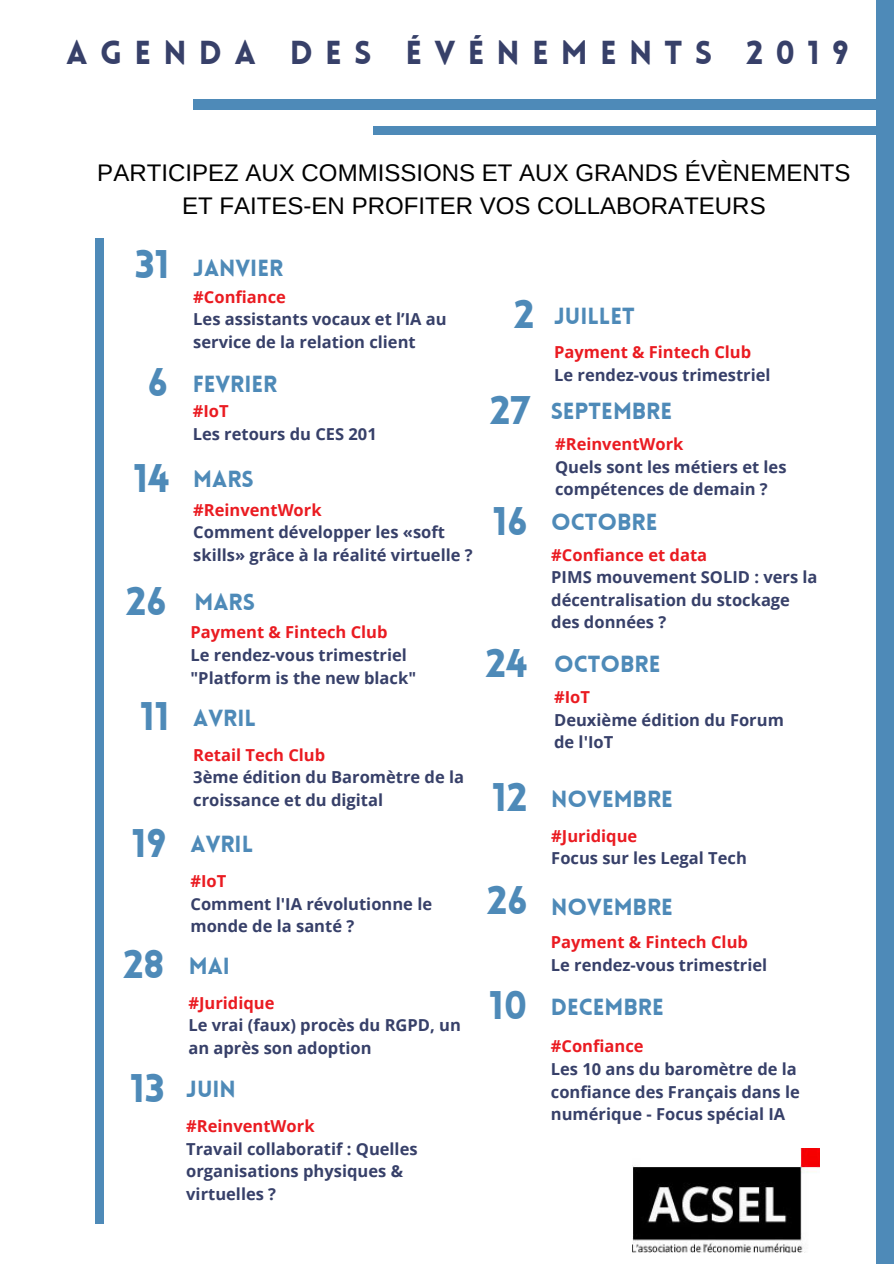
<style>
.page{position:relative;width:894px;height:1264px;background:#fff}
.page>*{position:absolute;margin:0;border:0;box-sizing:border-box;transform-origin:0 0}
.t1{font:900 39.75px "Lovelo";color:#4e8ab8}
.t2{font:900 33px "Lovelo";letter-spacing:.37em;color:#374069}
.t3{font:24px/32.7px "Arimo";color:#000;text-align:center}
.t4{font:900 23.25px "Lovelo";color:#4e8ab8}
.t5{font:700 16.5px/22.5px "Open Sans";color:#374069}
.t6{font:700 16.5px "Open Sans";color:#ea1b21}
.s1{font-size:39.75px}
</style>
<div class="page">
<div style="left:875px;top:0;width:18px;height:1263px;background:#4e8ab8"></div>
<div style="left:193px;top:99px;width:687px;height:11px;background:#4e8ab8"></div>
<div style="left:373px;top:127px;width:518px;height:8px;background:#4e8ab8"></div>
<img style="left:632px;top:1148px;width:187px;height:104px">
<div style="left:95px;top:238px;width:8px;height:985px;background:#4e8ab8"></div>
<h2 class="t2" style="left:66px;top:40px;width:784px">AGENDA DES ÉVÉNEMENTS 2019</h2>
<h3 class="t3" style="left:97px;top:156px;width:754px">PARTICIPEZ AUX COMMISSIONS ET AUX GRANDS ÉVÈNEMENTS<br>ET FAITES-EN PROFITER VOS COLLABORATEURS</h3>
<h3 class="t4" style="left:135px;top:258px;width:150px"><span class="s1">31</span> JANVIER</h3>
<p class="t6" style="left:193px;top:285px;width:94px">#Confiance</p>
<p class="t5" style="left:193px;top:307px;width:255px">Les assistants vocaux et l’IA au service de la relation client</p>
<h3 class="t4" style="left:148px;top:374px;width:131px"><span class="s1">6</span> FEVRIER</h3>
<p class="t6" style="left:193px;top:399px;width:37px">#IoT</p>
<p class="t5" style="left:193px;top:422px;width:185px">Les retours du CES 201</p>
<h3 class="t4" style="left:133px;top:470px;width:122px"><span class="s1">14</span> MARS</h3>
<p class="t6" style="left:193px;top:498px;width:130px">#ReinventWork</p>
<p class="t5" style="left:193px;top:520px;width:281px">Comment développer les «soft skills» grâce à la réalité virtuelle ?</p>
<h3 class="t4" style="left:126px;top:592px;width:130px"><span class="s1">26</span> MARS</h3>
<p class="t6" style="left:190px;top:621px;width:198px">Payment &amp; Fintech Club</p>
<p class="t5" style="left:190px;top:643px;width:227px">Le rendez-vous trimestriel "Platform is the new black"</p>
<h3 class="t4" style="left:140px;top:708px;width:117px"><span class="s1">11</span> AVRIL</h3>
<p class="t6" style="left:193px;top:743px;width:133px">Retail Tech Club</p>
<p class="t5" style="left:193px;top:765px;width:272px">3ème édition du Baromètre de la croissance et du digital</p>
<h3 class="t4" style="left:132px;top:834px;width:123px"><span class="s1">19</span> AVRIL</h3>
<p class="t6" style="left:190px;top:869px;width:37px">#IoT</p>
<p class="t5" style="left:190px;top:892px;width:243px">Comment l'IA révolutionne le monde de la santé ?</p>
<h3 class="t4" style="left:123px;top:956px;width:108px"><span class="s1">28</span> MAI</h3>
<p class="t6" style="left:188px;top:991px;width:88px">#Juridique</p>
<p class="t5" style="left:188px;top:1013px;width:274px">Le vrai (faux) procès du RGPD, un an après son adoption</p>
<h3 class="t4" style="left:130px;top:1079px;width:107px"><span class="s1">13</span> JUIN</h3>
<p class="t6" style="left:186px;top:1114px;width:130px">#ReinventWork</p>
<p class="t5" style="left:186px;top:1136px;width:233px">Travail collaboratif : Quelles organisations physiques &amp; virtuelles ?</p>
<h3 class="t4" style="left:513px;top:306px;width:122px"><span class="s1">2</span> JUILLET</h3>
<h1 class="t1" style="left:489px;top:394px;width:42px">27</h1>
<p class="t6" style="left:554px;top:340px;width:198px">Payment &amp; Fintech Club</p>
<p class="t5" style="left:554px;top:363px;width:218px">Le rendez-vous trimestriel</p>
<h3 class="t4" style="left:550px;top:401px;width:123px">SEPTEMBRE</h3>
<p class="t6" style="left:555px;top:432px;width:130px">#ReinventWork</p>
<p class="t5" style="left:555px;top:455px;width:233px">Quels sont les métiers et les compétences de demain ?</p>
<h3 class="t4" style="left:492px;top:513px;width:166px"><span class="s1">16</span> OCTOBRE</h3>
<p class="t6" style="left:551px;top:543px;width:157px">#Confiance et data</p>
<p class="t5" style="left:551px;top:565px;width:268px">PIMS mouvement SOLID : vers la décentralisation du stockage des données ?</p>
<h3 class="t4" style="left:485px;top:655px;width:176px"><span class="s1">24</span> OCTOBRE</h3>
<h1 class="t1" style="left:492px;top:781px;width:37px">12</h1>
<p class="t6" style="left:554px;top:685px;width:37px">#IoT</p>
<p class="t5" style="left:554px;top:708px;width:231px">Deuxième édition du Forum de l'IoT</p>
<h3 class="t4" style="left:551px;top:789px;width:123px">NOVEMBRE</h3>
<p class="t6" style="left:551px;top:824px;width:88px">#Juridique</p>
<p class="t5" style="left:551px;top:846px;width:197px">Focus sur les Legal Tech</p>
<h3 class="t4" style="left:486px;top:897px;width:187px"><span class="s1">26</span> NOVEMBRE</h3>
<p class="t6" style="left:550px;top:930px;width:198px">Payment &amp; Fintech Club</p>
<p class="t5" style="left:550px;top:953px;width:218px">Le rendez-vous trimestriel</p>
<h3 class="t4" style="left:489px;top:997px;width:176px"><span class="s1">10</span> DECEMBRE</h3>
<p class="t6" style="left:550px;top:1034px;width:94px">#Confiance</p>
<p class="t5" style="left:550px;top:1057px;width:250px">Les 10 ans du baromètre de la confiance des Français dans le numérique - Focus spécial IA</p>
</div>
